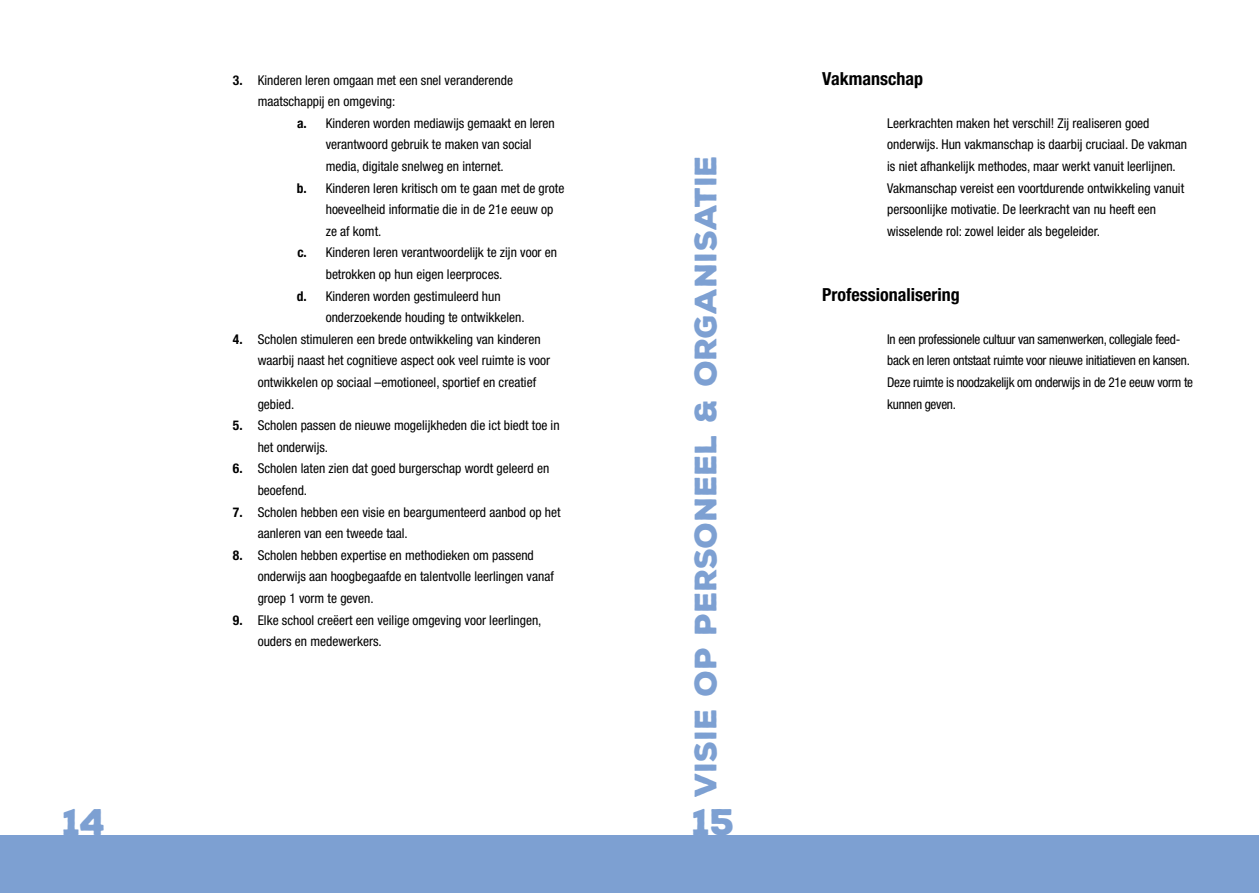
<style>
.page{position:relative;width:1259px;height:893px;background:#fff}
.page>*{position:absolute;margin:0;border:0;box-sizing:border-box;transform-origin:0 0}
.t1{font:900 36px "Nexa Rust Sans";color:#7da0d2}
.t2{font:900 30px "Nexa Rust Sans";letter-spacing:.01em;color:#7da0d2}
.t3{font:700 condensed 18px "Helvetica Neue LT Std";color:#000}
.t4{font:condensed 13.5px/21.6px "Helvetica Neue LT Std";color:#000}
.t5{font:condensed 13.5px/21.6px "Helvetica Neue LT Std";letter-spacing:-.02em;color:#000}
.t6{font:700 condensed 13.5px "Helvetica Neue LT Std";color:#000}
.s1{font-weight:700}
</style>
<div class="page">
<div style="left:0;top:835px;width:1259px;height:58px;background:#7da0d2"></div>
<p class="t6" style="left:233px;top:72px;width:11px">3.</p>
<p class="t6" style="left:233px;top:331px;width:11px">4.</p>
<p class="t6" style="left:233px;top:417px;width:11px">5.</p>
<p class="t6" style="left:233px;top:460px;width:11px">6.</p>
<p class="t6" style="left:233px;top:504px;width:11px">7.</p>
<p class="t6" style="left:233px;top:547px;width:11px">8.</p>
<p class="t6" style="left:233px;top:612px;width:11px">9.</p>
<p class="t4" style="left:258px;top:69px;width:257px">Kinderen leren omgaan met een snel veranderende maatschappij en omgeving:</p>
<p class="t4" style="left:297px;top:112px;width:259px"><span class="s1">a.</span> Kinderen worden mediawijs gemaakt en leren</p>
<p class="t4" style="left:326px;top:134px;width:207px">verantwoord gebruik te maken van social</p>
<p class="t4" style="left:326px;top:155px;width:180px">media, digitale snelweg en internet.</p>
<p class="t4" style="left:297px;top:177px;width:269px"><span class="s1">b.</span> Kinderen leren kritisch om te gaan met de grote</p>
<p class="t4" style="left:326px;top:198px;width:229px">hoeveelheid informatie die in de 21e eeuw op</p>
<p class="t4" style="left:326px;top:220px;width:57px">ze af komt.</p>
<p class="t4" style="left:297px;top:242px;width:261px"><span class="s1">c.</span> Kinderen leren verantwoordelijk te zijn voor en</p>
<p class="t4" style="left:326px;top:263px;width:178px">betrokken op hun eigen leerproces.</p>
<p class="t4" style="left:297px;top:285px;width:205px"><span class="s1">d.</span> Kinderen worden gestimuleerd hun</p>
<p class="t4" style="left:326px;top:306px;width:200px">onderzoekende houding te ontwikkelen.</p>
<p class="t4" style="left:258px;top:328px;width:285px">Scholen stimuleren een brede ontwikkeling van kinderen</p>
<p class="t4" style="left:258px;top:350px;width:294px">waarbij naast het cognitieve aspect ook veel ruimte is voor</p>
<p class="t4" style="left:258px;top:371px;width:280px">ontwikkelen op sociaal –emotioneel, sportief en creatief</p>
<p class="t4" style="left:258px;top:393px;width:38px">gebied.</p>
<p class="t4" style="left:258px;top:414px;width:303px">Scholen passen de nieuwe mogelijkheden die ict biedt toe in</p>
<p class="t4" style="left:258px;top:436px;width:72px">het onderwijs.</p>
<p class="t4" style="left:258px;top:458px;width:293px">Scholen laten zien dat goed burgerschap wordt geleerd en</p>
<p class="t4" style="left:258px;top:479px;width:51px">beoefend.</p>
<p class="t4" style="left:258px;top:501px;width:304px">Scholen hebben een visie en beargumenteerd aanbod op het</p>
<p class="t4" style="left:258px;top:522px;width:152px">aanleren van een tweede taal.</p>
<p class="t4" style="left:258px;top:544px;width:278px">Scholen hebben expertise en methodieken om passend</p>
<p class="t4" style="left:258px;top:566px;width:298px">onderwijs aan hoogbegaafde en talentvolle leerlingen vanaf</p>
<p class="t4" style="left:258px;top:587px;width:117px">groep 1 vorm te geven.</p>
<p class="t4" style="left:258px;top:609px;width:285px">Elke school creëert een veilige omgeving voor leerlingen,</p>
<p class="t4" style="left:258px;top:630px;width:126px">ouders en medewerkers.</p>
<h2 class="t2" style="left:685px;top:797px;width:644px;rotate:-90deg">Visie op Personeel &amp; Organisatie</h2>
<h1 class="t1" style="left:63px;top:798px;width:45px">14</h1>
<h1 class="t1" style="left:692px;top:798px;width:44px">15</h1>
<h3 class="t3" style="left:822px;top:67px;width:102px">Vakmanschap</h3>
<p class="t4" style="left:887px;top:112px;width:301px">Leerkrachten maken het verschil! Zij realiseren goed onderwijs. Hun vakmanschap is daarbij cruciaal. De vakman is niet afhankelijk methodes, maar werkt vanuit leerlijnen.<br>Vakmanschap vereist een voortdurende ontwikkeling vanuit persoonlijke motivatie. De leerkracht van nu heeft een wisselende rol: zowel leider als begeleider.</p>
<h3 class="t3" style="left:822px;top:283px;width:139px">Professionalisering</h3>
<p class="t5" style="left:887px;top:328px;width:307px">In een professionele cultuur van samenwerken, collegiale feed&shy;back en leren ontstaat ruimte voor nieuwe initiatieven en kansen.<br>Deze ruimte is noodzakelijk om onderwijs in de 21e eeuw vorm te kunnen geven.</p>
</div>
